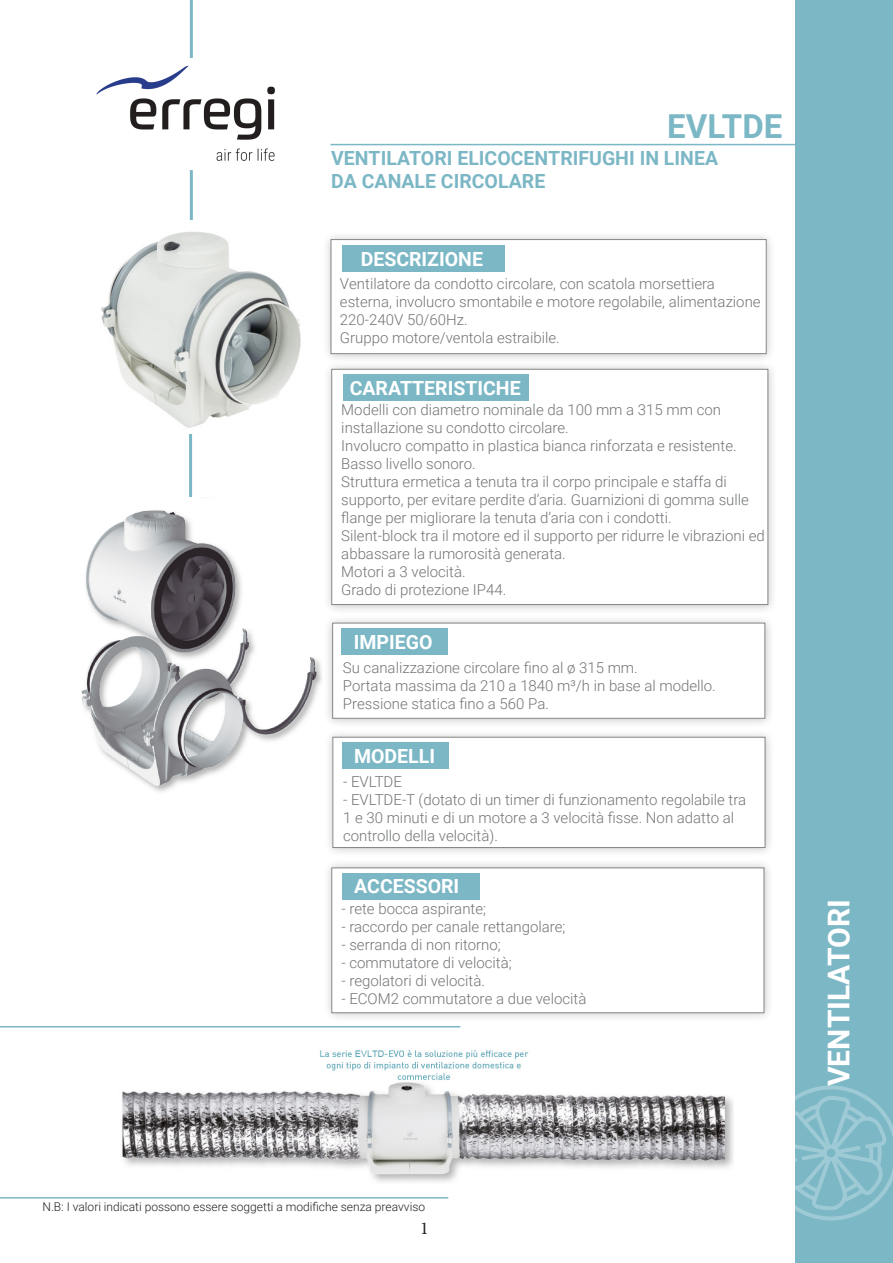
<style>
.page{position:relative;width:893px;height:1263px;background:#fff}
.page>*{position:absolute;margin:0;border:0;box-sizing:border-box;transform-origin:0 0}
.t1{font:700 33px "Roboto";color:#7cb7c6}
.t2{font:700 30px "Roboto";color:#fff}
.t3{font:700 19.5px "Roboto";color:#7cb7c6}
.t4{font:700 19.5px "Roboto";color:#fff}
.t5{font:18px "Minion Pro";color:#231f20}
.t6{font:300 15px "Roboto";color:#727477}
.t7{font:300 12px "Roboto";color:#231f20}
</style>
<div class="page">
<div style="left:322px;top:231px;width:454px;height:132px;background:#231f20;opacity:.46"></div>
<div style="left:331px;top:240px;width:435px;height:114px;background:#fff"></div>
<div style="left:795px;top:0;width:98px;height:1263px;background:#7cb7c6"></div>
<hr style="left:330px;top:144px;width:483px;height:1px;background:#7cb7c6">
<hr style="left:190px;top:0;width:3px;height:58px;background:#7cb7c6">
<hr style="left:190px;top:170px;width:3px;height:70px;background:#7cb7c6">
<div style="left:342px;top:245px;width:162px;height:26px;background:#7cb7c6"></div>
<hr style="left:189px;top:434px;width:3px;height:70px;background:#7cb7c6">
<img style="left:96px;top:65px;width:179px;height:96px">
<img style="left:101px;top:220px;width:200px;height:208px">
<hr style="left:0;top:1197px;width:448px;height:1px;background:#7cb7c6">
<img style="left:81px;top:497px;width:241px;height:295px">
<hr style="left:0;top:1026px;width:460px;height:1px;background:#7cb7c6">
<img style="left:122px;top:1050px;width:611px;height:132px">
<svg style="left:795px;top:1085px;width:98px;height:135px"></svg>
<div style="left:323px;top:360px;width:455px;height:255px;background:#231f20;opacity:.46"></div>
<div style="left:332px;top:369px;width:436px;height:235px;background:#fff"></div>
<div style="left:343px;top:374px;width:186px;height:26px;background:#7cb7c6"></div>
<div style="left:323px;top:614px;width:452px;height:115px;background:#231f20;opacity:.46"></div>
<div style="left:333px;top:623px;width:432px;height:95px;background:#fff"></div>
<div style="left:342px;top:628px;width:106px;height:27px;background:#7cb7c6"></div>
<div style="left:323px;top:859px;width:451px;height:164px;background:#231f20;opacity:.46"></div>
<div style="left:332px;top:868px;width:432px;height:145px;background:#fff"></div>
<div style="left:342px;top:873px;width:137px;height:27px;background:#7cb7c6"></div>
<div style="left:324px;top:728px;width:451px;height:130px;background:#231f20;opacity:.46"></div>
<div style="left:333px;top:737px;width:432px;height:110px;background:#fff"></div>
<div style="left:342px;top:742px;width:106px;height:27px;background:#7cb7c6"></div>
<p class="t1" style="left:667px;top:103px;width:117px">EVLTDE</p>
<p class="t3" style="left:331px;top:144px;width:388px">VENTILATORI ELICOCENTRIFUGHI IN LINEA</p>
<p class="t3" style="left:331px;top:168px;width:216px">DA CANALE CIRCOLARE</p>
<p class="t4" style="left:361px;top:245px;width:124px">DESCRIZIONE</p>
<p class="t6" style="left:340px;top:273px;width:376px">Ventilatore da condotto circolare, con scatola morsettiera</p>
<p class="t6" style="left:340px;top:291px;width:422px">esterna, involucro smontabile e motore regolabile, alimentazione</p>
<p class="t6" style="left:340px;top:309px;width:129px">220-240V 50/60Hz.</p>
<p class="t6" style="left:340px;top:327px;width:221px">Gruppo motore/ventola estraibile.</p>
<p class="t4" style="left:350px;top:374px;width:172px">CARATTERISTICHE</p>
<p class="t6" style="left:341px;top:400px;width:381px">Modelli con diametro nominale da 100 mm a 315 mm con</p>
<p class="t6" style="left:341px;top:418px;width:229px">installazione su condotto circolare.</p>
<p class="t6" style="left:341px;top:436px;width:397px">Involucro compatto in plastica bianca rinforzata e resistente.</p>
<p class="t6" style="left:341px;top:454px;width:136px">Basso livello sonoro.</p>
<p class="t6" style="left:341px;top:472px;width:387px">Struttura ermetica a tenuta tra il corpo principale e staffa di</p>
<p class="t6" style="left:341px;top:490px;width:409px">supporto, per evitare perdite d’aria. Guarnizioni di gomma sulle</p>
<p class="t6" style="left:341px;top:508px;width:332px">flange per migliorare la tenuta d’aria con i condotti.</p>
<p class="t6" style="left:341px;top:526px;width:425px">Silent-block tra il motore ed il supporto per ridurre le vibrazioni ed</p>
<p class="t6" style="left:341px;top:544px;width:226px">abbassare la rumorosità generata.</p>
<p class="t6" style="left:341px;top:562px;width:126px">Motori a 3 velocità.</p>
<p class="t6" style="left:341px;top:580px;width:167px">Grado di protezione IP44.</p>
<p class="t4" style="left:354px;top:628px;width:80px">IMPIEGO</p>
<p class="t6" style="left:343px;top:657px;width:296px">Su canalizzazione circolare fino al ø 315 mm.</p>
<p class="t6" style="left:343px;top:675px;width:374px">Portata massima da 210 a 1840 m³/h in base al modello.</p>
<p class="t6" style="left:343px;top:693px;width:208px">Pressione statica fino a 560 Pa.</p>
<p class="t4" style="left:354px;top:742px;width:83px">MODELLI</p>
<p class="t6" style="left:343px;top:771px;width:60px">- EVLTDE</p>
<p class="t6" style="left:343px;top:789px;width:405px">- EVLTDE-T (dotato di un timer di funzionamento regolabile tra</p>
<p class="t6" style="left:343px;top:807px;width:393px">1 e 30 minuti e di un motore a 3 velocità fisse. Non adatto al</p>
<p class="t6" style="left:343px;top:825px;width:156px">controllo della velocità).</p>
<p class="t4" style="left:354px;top:872px;width:107px">ACCESSORI</p>
<p class="t6" style="left:341px;top:898px;width:146px">- rete bocca aspirante;</p>
<p class="t6" style="left:341px;top:916px;width:226px">- raccordo per canale rettangolare;</p>
<p class="t6" style="left:341px;top:934px;width:161px">- serranda di non ritorno;</p>
<p class="t6" style="left:341px;top:952px;width:172px">- commutatore di velocità;</p>
<p class="t6" style="left:341px;top:970px;width:145px">- regolatori di velocità.</p>
<p class="t6" style="left:341px;top:988px;width:246px">- ECOM2 commutatore a due velocità</p>
<p class="t7" style="left:43px;top:1198px;width:384px">N.B: I valori indicati possono essere soggetti a modifiche senza preavviso</p>
<p class="t5" style="left:420px;top:1216px;width:10px">1</p>
<p class="t2" style="left:818px;top:1086px;width:188px;rotate:-90deg">VENTILATORI</p>
</div>
